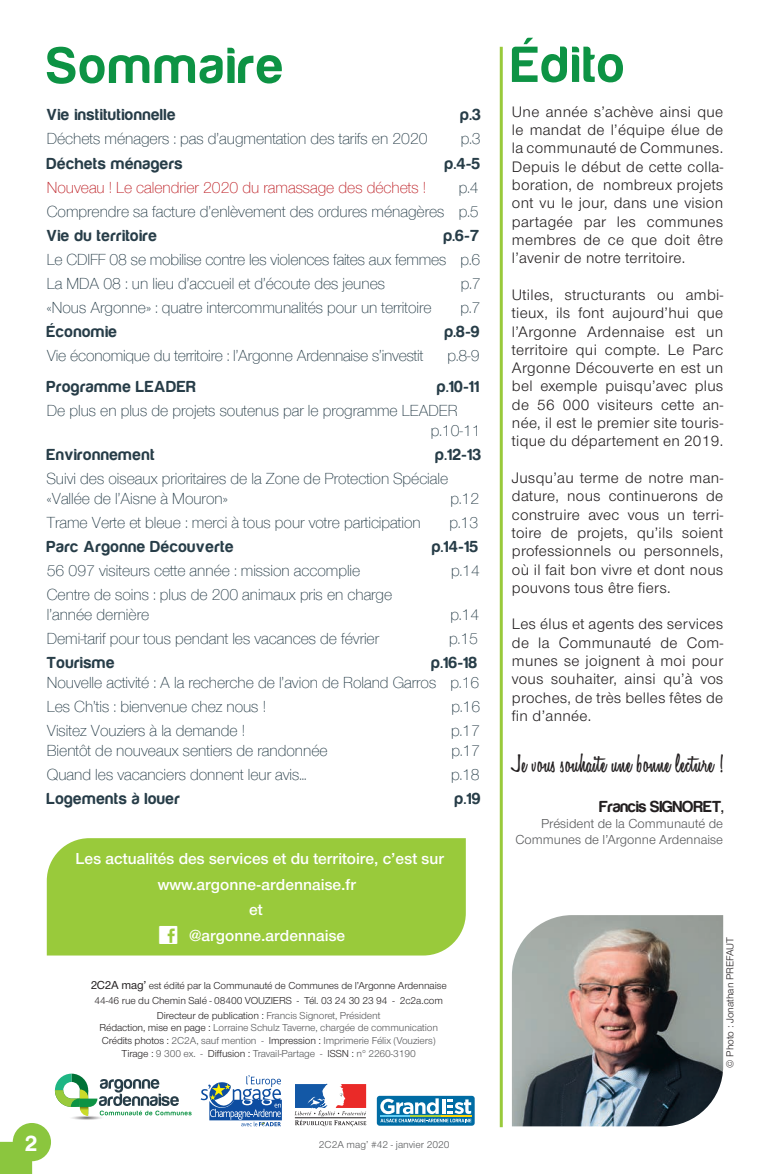
<style>
.page{position:relative;width:770px;height:1174px;background:#fff}
.page>*{position:absolute;margin:0;border:0;box-sizing:border-box;transform-origin:0 0}
.t1{font:700 52.5px "Harabara";letter-spacing:.06em;color:#0d9344}
.t2{font:600 27px "Honey Script";letter-spacing:.02em;color:#231f20}
.t3{font:700 22.5px "Harabara";color:#fff}
.t4{font:16.5px/24px "Nimbus San Nov D Ligh";color:#273d48}
.t5{font:700 16.5px "Harabara";letter-spacing:.05em;color:#273d48}
.t6{font:16.5px "Nimbus San Nov Sem Bol";color:#fff}
.t7{font:16.5px "Nimbus San Nov D Ligh";color:#be2026}
.t8{font:700 16.5px "Harabara";letter-spacing:.005em;color:#231f20}
.t9{font:15.75px/18.3px "Nimbus San Nov";letter-spacing:.02em;color:#231f20;text-align:justify}
.t10{font:13.5px/16.2px "Nimbus San Nov";color:#57585a;text-align:right}
.t11{font:10.5px/12.6px "Nimbus San Nov";letter-spacing:-.01em;color:#57585a;text-align:center}
.t12{font:10.5px/14.7px "Nimbus San Nov";letter-spacing:-.01em;color:#231f20;text-align:center}
.s1{font-family:"Social Iconby BRIANQC";font-size:24px}
.s2{font-weight:500;font-size:12px}
.s3{color:#57585a}
.s4{color:#231f20}
</style>
<div class="page">
<hr style="left:500px;top:47px;width:3px;height:1080px;background:#99ca3b">
<img style="left:512px;top:915px;width:211px;height:211px">
<div style="left:47px;top:838px;width:419px;height:117px;background:#99ca3b"></div>
<svg style="left:201px;top:1075px;width:81px;height:51px"></svg>
<svg style="left:294px;top:1083px;width:72px;height:43px"></svg>
<svg style="left:377px;top:1095px;width:97px;height:30px"></svg>
<svg style="left:380px;top:1098px;width:91px;height:24px"></svg>
<hr style="left:443px;top:1098px;width:3px;height:15px;background:#fff">
<hr style="left:380px;top:1115px;width:30px;height:2px;background:#63cdf3">
<hr style="left:410px;top:1115px;width:31px;height:2px;background:#a6ce39">
<hr style="left:441px;top:1115px;width:30px;height:2px;background:#fed503">
<svg style="left:0;top:1073px;width:192px;height:101px"></svg>
<h1 class="t1" style="left:47px;top:38px;width:238px">Sommaire</h1>
<p class="t5" style="left:47px;top:106px;width:130px">Vie institutionnelle</p>
<p class="t5" style="left:460px;top:106px;width:22px">p.3</p>
<p class="t4" style="left:47px;top:127px;width:382px">Déchets ménagers : pas d’augmentation des tarifs en 2020</p>
<p class="t4" style="left:460px;top:127px;width:21px">p.3</p>
<p class="t5" style="left:47px;top:154px;width:137px">Déchets ménagers</p>
<p class="t5" style="left:445px;top:154px;width:37px">p.4-5</p>
<p class="t7" style="left:47px;top:178px;width:381px">Nouveau ! Le calendrier 2020 du ramassage des déchets !</p>
<p class="t4" style="left:47px;top:175px;width:433px;text-align:right">p.4<br>Comprendre sa facture d’enlèvement des ordures ménagères p.5</p>
<p class="t5" style="left:47px;top:227px;width:112px">Vie du territoire</p>
<p class="t5" style="left:443px;top:227px;width:37px">p.6-7</p>
<p class="t4" style="left:47px;top:247px;width:435px">Le CDIFF 08 se mobilise contre les violences faites aux femmes p.6<br>La MDA 08 : un lieu d’accueil et d’écoute des jeunes</p>
<p class="t4" style="left:461px;top:271px;width:21px">p.7</p>
<p class="t4" style="left:47px;top:295px;width:386px">«Nous Argonne» : quatre intercommunalités pour un territoire</p>
<p class="t4" style="left:460px;top:295px;width:21px">p.7</p>
<p class="t5" style="left:47px;top:323px;width:72px">Économie</p>
<p class="t5" style="left:444px;top:323px;width:37px">p.8-9</p>
<p class="t4" style="left:47px;top:344px;width:378px">Vie économique du territoire : l’Argonne Ardennaise s’investit</p>
<p class="t4" style="left:447px;top:344px;width:34px">p.8-9</p>
<p class="t5" style="left:47px;top:378px;width:151px">Programme LEADER</p>
<p class="t5" style="left:437px;top:378px;width:43px">p.10-11</p>
<p class="t4" style="left:431px;top:401px;width:51px;line-height:19.8px;text-indent:-384px">De plus en plus de projets soutenus par le programme LEADER p.10-11</p>
<p class="t5" style="left:47px;top:446px;width:109px">Environnement</p>
<p class="t5" style="left:435px;top:446px;width:47px">p.12-13</p>
<p class="t4" style="left:47px;top:469px;width:403px;line-height:19.8px">Suivi des oiseaux prioritaires de la Zone de Protection Spéciale «Vallée de l’Aisne à Mouron»</p>
<p class="t4" style="left:450px;top:487px;width:30px">p.12</p>
<p class="t4" style="left:47px;top:511px;width:375px">Trame Verte et bleue : merci à tous pour votre participation</p>
<p class="t4" style="left:449px;top:511px;width:30px">p.13</p>
<p class="t5" style="left:47px;top:538px;width:188px">Parc Argonne Découverte</p>
<p class="t5" style="left:432px;top:538px;width:48px">p.14-15</p>
<p class="t4" style="left:47px;top:559px;width:315px">56 097 visiteurs cette année : mission accomplie</p>
<p class="t4" style="left:451px;top:559px;width:30px">p.14</p>
<p class="t4" style="left:47px;top:585px;width:347px;line-height:19.8px">Centre de soins : plus de 200 animaux pris en charge l’année dernière</p>
<p class="t4" style="left:450px;top:603px;width:30px">p.14</p>
<p class="t4" style="left:47px;top:627px;width:334px">Demi-tarif pour tous pendant les vacances de février</p>
<p class="t4" style="left:449px;top:627px;width:30px">p.15</p>
<p class="t5" style="left:47px;top:654px;width:69px">Tourisme</p>
<p class="t5" style="left:431px;top:654px;width:47px">p.16-18</p>
<p class="t4" style="left:47px;top:671px;width:434px">Nouvelle activité : A la recherche de l’avion de Roland Garros p.16<br>Les Ch’tis : bienvenue chez nous !</p>
<p class="t4" style="left:451px;top:695px;width:30px">p.16</p>
<p class="t4" style="left:47px;top:719px;width:199px">Visitez Vouziers à la demande !</p>
<p class="t4" style="left:451px;top:719px;width:30px">p.17</p>
<p class="t4" style="left:47px;top:738px;width:282px">Bientôt de nouveaux sentiers de randonnée</p>
<p class="t4" style="left:451px;top:738px;width:30px">p.17</p>
<p class="t4" style="left:47px;top:763px;width:261px">Quand les vacanciers donnent leur avis...</p>
<p class="t4" style="left:451px;top:763px;width:30px">p.18</p>
<p class="t5" style="left:47px;top:790px;width:135px">Logements à louer</p>
<p class="t5" style="left:455px;top:790px;width:27px">p.19</p>
<p class="t6" style="left:76px;top:849px;width:370px">Les actualités des services et du territoire, c’est sur</p>
<p class="t6" style="left:158px;top:874px;width:200px">www.argonne-ardennaise.fr</p>
<p class="t6" style="left:249px;top:900px;width:15px">et</p>
<p class="t6" style="left:158px;top:925px;width:189px"><span class="s1">w</span> @argonne.ardennaise</p>
<p class="t12" style="left:91px;top:978px;width:357px"><span class="s2">2C2A mag’</span> est édité par la Communauté de Communes de l’Argonne Ardennaise<br>44-46 rue du Chemin Salé - 08400 VOUZIERS - Tél. 03 24 30 23 94 - 2c2a.com<br>Directeur de publication : <span class="s3">Francis Signoret, Président</span></p>
<p class="t11" style="left:99px;top:1021px;width:340px"><span class="s4">Rédaction, mise en page :</span> Lorraine Schulz Taverne, chargée de communication<br><span class="s4">Crédits photos :</span> 2C2A, sauf mention - <span class="s4">Impression :</span> Imprimerie Félix (Vouziers)<br><span class="s4">Tirage :</span> 9 300 ex. - <span class="s4">Diffusion :</span> Travail-Partage - <span class="s4">ISSN :</span> n° 2260-3190</p>
<h3 class="t3" style="left:26px;top:1131px;width:13px">2</h3>
<p class="t11" style="left:319px;top:1138px;width:132px">2C2A mag’ #42 - janvier 2020</p>
<h1 class="t1" style="left:512px;top:37px;width:114px">Édito</h1>
<p class="t9" style="left:512px;top:103px;width:213px">Une année s’achève ainsi que le mandat de l’équipe élue de la communauté de Communes.<br>Depuis le début de cette colla&shy;boration, de nombreux projets ont vu le jour, dans une vision partagée par les communes membres de ce que doit être l’avenir de notre territoire.</p>
<p class="t9" style="left:512px;top:286px;width:213px">Utiles, structurants ou ambi&shy;tieux, ils font aujourd’hui que l’Argonne Ardennaise est un territoire qui compte. Le Parc Argonne Découverte en est un bel exemple puisqu’avec plus de 56 000 visiteurs cette an&shy;née, il est le premier site touris&shy;tique du département en 2019.</p>
<p class="t9" style="left:512px;top:469px;width:213px">Jusqu’au terme de notre man&shy;dature, nous continuerons de construire avec vous un terri&shy;toire de projets, qu’ils soient professionnels ou personnels, où il fait bon vivre et dont nous pouvons tous être fiers.</p>
<p class="t9" style="left:512px;top:615px;width:213px">Les élus et agents des services de la Communauté de Com&shy;munes se joignent à moi pour vous souhaiter, ainsi qu’à vos proches, de très belles fêtes de fin d’année.</p>
<h2 class="t2" style="left:512px;top:747px;width:213px">Je vous souhaite une bonne lecture !</h2>
<p class="t8" style="left:599px;top:798px;width:125px">Francis SIGNORET,</p>
<p class="t10" style="left:515px;top:815px;width:209px">Président de la Communauté de<br>Communes de l’Argonne Ardennaise</p>
<p class="t12" style="left:722px;top:1067px;width:132px;rotate:-90deg">© Photo : Jonathan PREFAUT</p>
</div>
